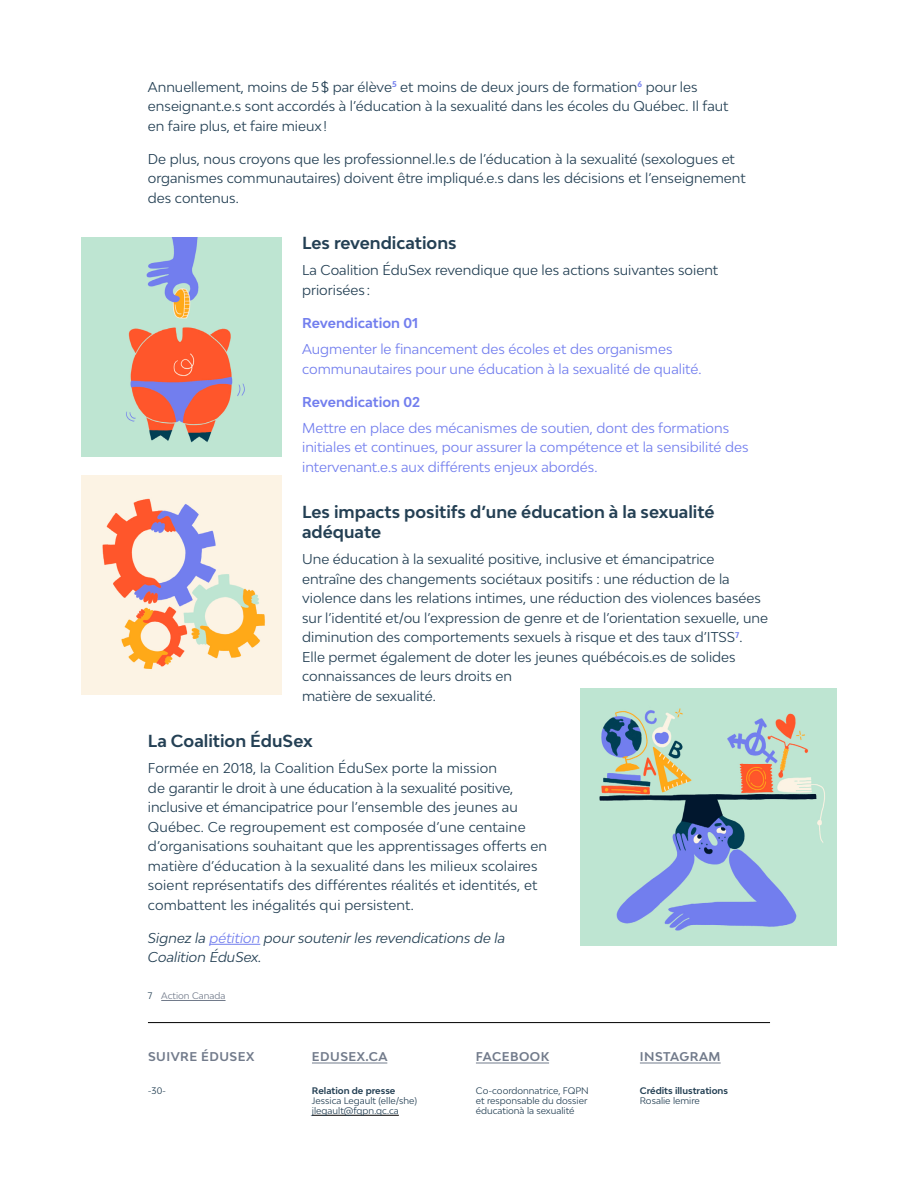
<style>
.page{position:relative;width:918px;height:1188px;background:#fff}
.page>*{position:absolute;margin:0;border:0;box-sizing:border-box;transform-origin:0 0}
.t1{font:700 16.5px/19.5px "Bw Modelica";color:#244054}
.t2{font:13.5px/19.5px "Bw Modelica";color:#244054}
.t3{font:13.5px/19.5px "Bw Modelica";color:#727eee}
.t4{font:italic 13.5px/19.5px "Bw Modelica";color:#244054}
.t5{font:700 13.5px "Bw Modelica";color:#727eee}
.t6{font:700 12px "Bw Modelica";letter-spacing:.04em;color:#727b8b}
.t7{font:9px/10.4px "Bw Modelica";color:#244054}
.t8{font:700 9px "Bw Modelica";color:#244054}
.t9{font:9px "Bw Modelica";color:#727b8b}
.s1{color:#727eee}
.s2{color:#244054}
</style>
<div class="page">
<hr style="left:210px;top:944px;width:50px;height:1px;background:#727eee">
<hr style="left:161px;top:1000px;width:65px;height:1px;background:#727b8b">
<hr style="left:312px;top:1115px;width:87px;height:1px;background:#000">
<img style="left:580px;top:689px;width:257px;height:256px">
<img style="left:81px;top:238px;width:201px;height:219px">
<img style="left:81px;top:475px;width:201px;height:219px">
<hr style="left:148px;top:1022px;width:622px;height:1px;background:#000">
<hr style="left:312px;top:1063px;width:75px;height:1px;background:#727b8b">
<hr style="left:476px;top:1063px;width:73px;height:1px;background:#727b8b">
<hr style="left:640px;top:1063px;width:81px;height:1px;background:#727b8b">
<p class="t2" style="left:148px;top:76px;width:582px">Annuellement, moins de 5$ par élève<sup>5</sup> et moins de deux jours de formation<sup>6</sup> pour les enseignant.e.s sont accordés à l’éducation à la sexualité dans les écoles du Québec. Il faut en faire plus, et faire mieux!</p>
<p class="t2" style="left:148px;top:148px;width:599px">De plus, nous croyons que les professionnel.le.s de l’éducation à la sexualité (sexologues et organismes communautaires) doivent être impliqué.e.s dans les décisions et l’enseignement des contenus.</p>
<p class="t1" style="left:302px;top:233px;width:156px">Les revendications</p>
<p class="t2" style="left:302px;top:260px;width:418px">La Coalition ÉduSex revendique que les actions suivantes soient priorisées :</p>
<p class="t5" style="left:302px;top:314px;width:118px">Revendication 01</p>
<p class="t3" style="left:302px;top:339px;width:401px">Augmenter le financement des écoles et des organismes communautaires pour une éducation à la sexualité de qualité.</p>
<p class="t5" style="left:302px;top:393px;width:119px">Revendication 02</p>
<p class="t3" style="left:302px;top:418px;width:448px">Mettre en place des mécanismes de soutien, dont des formations initiales et continues, pour assurer la compétence et la sensibilité des intervenant.e.s aux différents enjeux abordés.</p>
<p class="t1" style="left:302px;top:502px;width:414px">Les impacts positifs d’une éducation à la sexualité adéquate</p>
<p class="t2" style="left:302px;top:549px;width:467px">Une éducation à la sexualité positive, inclusive et émancipatrice entraîne des changements sociétaux positifs : une réduction de la violence dans les relations intimes, une réduction des violences basées sur l’identité et/ou l’expression de genre et de l’orientation sexuelle, une diminution des comportements sexuels à risque et des taux d’ITSS<sup>7</sup>.<br>Elle permet également de doter les jeunes québécois.es de solides connaissances de leurs droits en<br>matière de sexualité.</p>
<p class="t1" style="left:148px;top:731px;width:166px">La Coalition ÉduSex</p>
<p class="t2" style="left:148px;top:758px;width:401px">Formée en 2018, la Coalition ÉduSex porte la mission<br>de garantir le droit à une éducation à la sexualité positive, inclusive et émancipatrice pour l’ensemble des jeunes au Québec. Ce regroupement est composée d’une centaine d’organisations souhaitant que les apprentissages offerts en matière d’éducation à la sexualité dans les milieux scolaires soient représentatifs des différentes réalités et identités, et combattent les inégalités qui persistent.</p>
<p class="t4" style="left:148px;top:928px;width:359px">Signez la <span class="s1">pétition</span> pour soutenir les revendications de la<br>Coalition ÉduSex.</p>
<p class="t9" style="left:148px;top:990px;width:79px"><span class="s2">7</span> Action Canada</p>
<p class="t6" style="left:148px;top:1049px;width:108px">SUIVRE ÉDUSEX</p>
<p class="t6" style="left:312px;top:1049px;width:77px">EDUSEX.CA</p>
<p class="t6" style="left:476px;top:1049px;width:75px">FACEBOOK</p>
<p class="t6" style="left:640px;top:1049px;width:82px">INSTAGRAM</p>
<p class="t7" style="left:148px;top:1085px;width:20px">-30-</p>
<p class="t8" style="left:312px;top:1084px;width:85px">Relation de presse</p>
<p class="t7" style="left:312px;top:1095px;width:107px">Jessica Legault (elle/she) jlegault@fqpn.qc.ca</p>
<p class="t7" style="left:476px;top:1085px;width:114px">Co-coordonnatrice, FQPN et responsable du dossier éducationà la sexualité</p>
<p class="t8" style="left:640px;top:1084px;width:90px">Crédits illustrations</p>
<p class="t7" style="left:640px;top:1095px;width:61px">Rosalie lemire</p>
</div>
